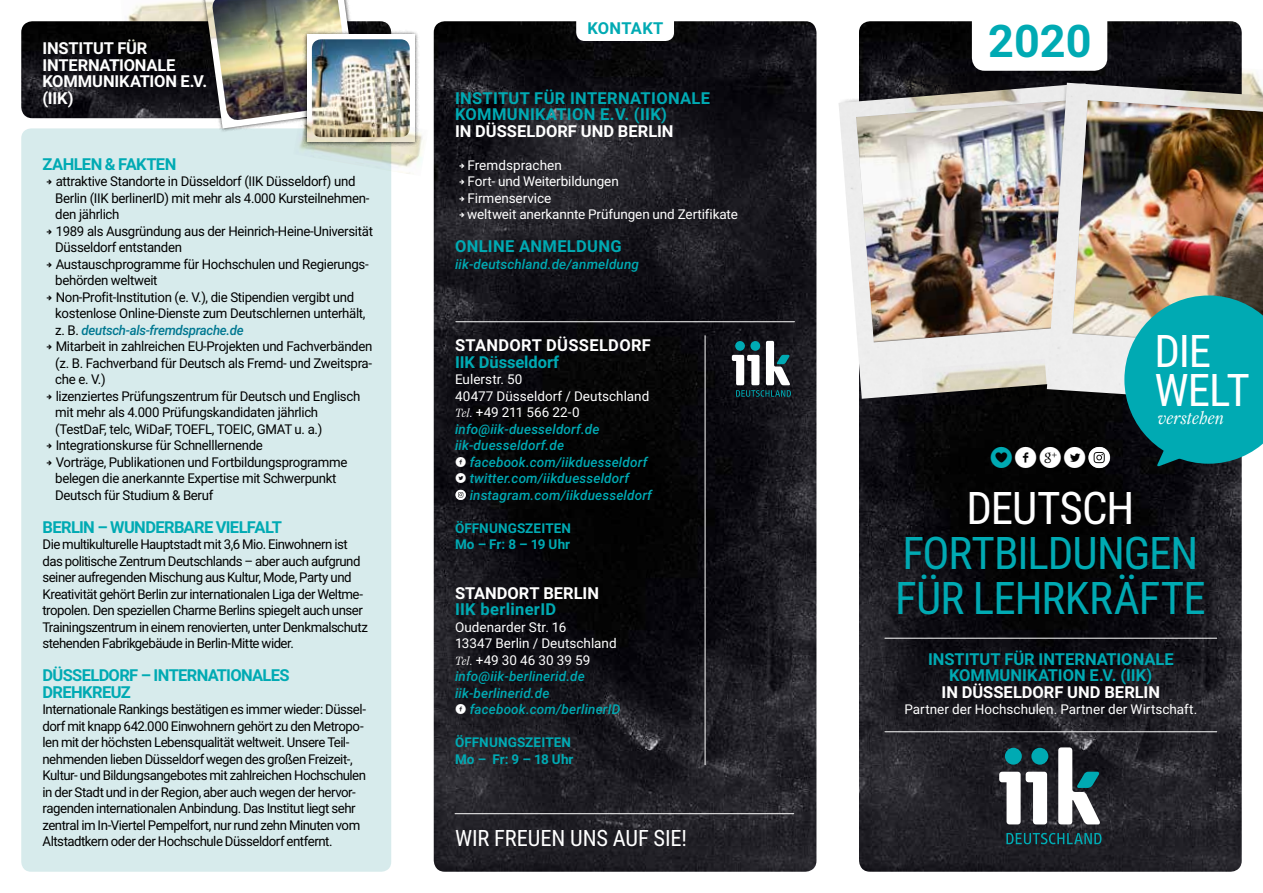
<style>
.page{position:relative;width:1263px;height:893px;background:#fff}
.page>*{position:absolute;margin:0;border:0;box-sizing:border-box;transform-origin:0 0}
.t1{font:45px/45px "Roboto Condensed";letter-spacing:-.02em;color:#00aab3}
.t2{font:45px/39px "Roboto Condensed";letter-spacing:-.025em;color:#fff}
.t3{font:700 45px "Roboto";color:#00aab3}
.t4{font:30px "Socialico";color:#fff}
.t5{font:22.5px "Roboto Condensed";letter-spacing:-.005em;color:#fff}
.t6{font:italic 300 18px "Farnham Display";color:#fff}
.t7{font:700 16.5px/16.5px "Roboto";letter-spacing:-.005em;color:#fff}
.t8{font:700 16.5px/16.5px "Roboto";letter-spacing:.02em;color:#00aab3}
.t9{font:700 16.5px/16.5px "Roboto";color:#00aab3;text-align:center}
.t10{font:700 16.5px/16.5px "Roboto";letter-spacing:-.04em;color:#00aab3}
.t11{font:700 16.5px "Roboto";letter-spacing:.02em;color:#fff}
.t12{font:700 16.5px "Roboto";letter-spacing:-.035em;color:#00aab3}
.t13{font:13.5px/16.5px "Roboto";letter-spacing:-.03em;color:#000}
.t14{font:italic 500 13.5px/16.5px "Roboto";letter-spacing:.01em;color:#00aab3}
.t15{font:13.5px/16.5px "Roboto";letter-spacing:-.005em;color:#fff}
.t16{font:700 13.5px/16.5px "Roboto";letter-spacing:.005em;color:#00aab3}
.s1{font-weight:500;font-style:italic;color:#007891}
.s2{font-weight:400;font-style:normal;color:#fff}
.s3{font-family:"Farnham Display";font-weight:300;font-size:12px;color:#fff}
.s4{font-family:"Socialico";font-weight:400;font-style:normal;font-size:14.25px;color:#fff}
.s5{color:#00aab3}
.s6{font-family:"Socialico Plus"}
</style>
<div class="page">
<img style="left:859px;top:21px;width:383px;height:851px">
<img style="left:434px;top:21px;width:382px;height:851px">
<div style="left:21px;top:128px;width:370px;height:744px;background:#d7ebec;border-radius:10px"></div>
<img style="left:21px;top:21px;width:370px;height:97px">
<img style="left:838px;top:83px;width:209px;height:316px">
<img style="left:855px;top:98px;width:192px;height:245px">
<img style="left:922px;top:359px;width:126px;height:58px">
<img style="left:902px;top:60px;width:119px;height:54px">
<svg style="left:1042px;top:126px;width:82px;height:290px;background:#6a6661"></svg>
<img style="left:1047px;top:83px;width:117px;height:320px">
<img style="left:1071px;top:98px;width:192px;height:256px">
<img style="left:1164px;top:63px;width:99px;height:50px">
<div style="left:972px;top:0;width:135px;height:71px;background:#fff;border-radius:13px"></div>
<hr style="left:885px;top:638px;width:332px;height:1px;background:#fff">
<hr style="left:885px;top:731px;width:332px;height:1px;background:#fff">
<div style="left:576px;top:6px;width:98px;height:35px;background:#fff;border-radius:9px"></div>
<svg style="left:1006px;top:833px;width:95px;height:11px"></svg>
<svg style="left:999px;top:772px;width:48px;height:52px"></svg>
<div style="left:1005px;top:748px;width:17px;height:17px;background:#00aab3;border-radius:50%"></div>
<div style="left:1031px;top:748px;width:17px;height:17px;background:#00aab3;border-radius:50%"></div>
<svg style="left:1058px;top:747px;width:42px;height:77px"></svg>
<div style="left:200px;top:0;width:163px;height:132px;background:#000;opacity:.75"></div>
<svg style="left:205px;top:0;width:154px;height:128px"></svg>
<img style="left:212px;top:0;width:140px;height:121px">
<div style="left:302px;top:30px;width:117px;height:117px;background:#000;opacity:.75"></div>
<div style="left:307px;top:34px;width:108px;height:108px;background:#fff"></div>
<img style="left:312px;top:39px;width:98px;height:69px">
<img style="left:121px;top:0;width:155px;height:54px">
<img style="left:293px;top:108px;width:131px;height:66px">
<svg style="left:732px;top:341px;width:59px;height:56px"></svg>
<svg style="left:1124px;top:295px;width:139px;height:172px;background:#139ea4"></svg>
<hr style="left:455px;top:813px;width:339px;height:1px;background:#fff">
<hr style="left:456px;top:321px;width:338px;height:1px;background:#fff">
<hr style="left:705px;top:335px;width:1px;height:430px;background:#fff">
<svg style="left:455px;top:490px;width:11px;height:10px"></svg>
<svg style="left:458px;top:492px;width:5px;height:5px"></svg>
<div style="left:1088px;top:447px;width:22px;height:21px;background:#fff;border-radius:50%"></div>
<svg style="left:1093px;top:452px;width:12px;height:11px"></svg>
<svg style="left:459px;top:163px;width:5px;height:5px"></svg>
<svg style="left:459px;top:180px;width:5px;height:5px"></svg>
<svg style="left:459px;top:196px;width:5px;height:5px"></svg>
<svg style="left:459px;top:213px;width:5px;height:5px"></svg>
<p class="t7" style="left:43px;top:40px;width:166px">INSTITUT FÜR<br>INTERNATIONALE<br>KOMMUNIKATION E.V. (IIK)</p>
<p class="t12" style="left:43px;top:152px;width:135px">ZAHLEN &amp; FAKTEN</p>
<p class="t13" style="left:55px;top:173px;width:319px">attraktive Standorte in Düsseldorf (IIK Düsseldorf) und Berlin (IIK berlinerID) mit mehr als 4.000 Kursteilnehmen&shy;den jährlich<br>1989 als Ausgründung aus der Heinrich-Heine-Universität Düsseldorf entstanden<br>Austauschprogramme für Hochschulen und Regierungs&shy;behörden weltweit<br>Non-Profit-Institution (e. V.), die Stipendien vergibt und kostenlose Online-Dienste zum Deutschlernen unterhält, z. B. <span class="s1">deutsch-als-fremdsprache.de<br></span>Mitarbeit in zahlreichen EU-Projekten und Fachverbänden (z. B. Fachverband für Deutsch als Fremd- und Zweitspra&shy;che e. V.)<br>lizenziertes Prüfungszentrum für Deutsch und Englisch mit mehr als 4.000 Prüfungskandidaten jährlich (TestDaF, telc, WiDaF, TOEFL, TOEIC, GMAT u. a.)<br>Integrationskurse für Schnelllernende<br>Vorträge, Publikationen und Fortbildungsprogramme belegen die anerkannte Expertise mit Schwerpunkt Deutsch für Studium &amp; Beruf</p>
<p class="t10" style="left:43px;top:518px;width:241px">BERLIN – WUNDERBARE VIELFALT</p>
<p class="t13" style="left:43px;top:536px;width:327px">Die multikulturelle Hauptstadt mit 3,6 Mio. Einwohnern ist das politische Zentrum Deutschlands – aber auch aufgrund seiner aufregenden Mischung aus Kultur, Mode, Party und Kreativität gehört Berlin zur internationalen Liga der Weltme&shy;tropolen. Den speziellen Charme Berlins spiegelt auch unser Trainingszentrum in einem renovierten, unter Denkmalschutz stehenden Fabrikgebäude in Berlin-Mitte wider.</p>
<p class="t10" style="left:43px;top:667px;width:248px">DÜSSELDORF – INTERNATIONALES<br>DREHKREUZ</p>
<p class="t13" style="left:43px;top:701px;width:325px">Internationale Rankings bestätigen es immer wieder: Düssel&shy;dorf mit knapp 642.000 Einwohnern gehört zu den Metropo&shy;len mit der höchsten Lebensqualität weltweit. Unsere Teil&shy;nehmenden lieben Düsseldorf wegen des großen Freizeit-, Kultur- und Bildungsangebotes mit zahlreichen Hochschulen in der Stadt und in der Region, aber auch wegen der hervor&shy;ragenden internationalen Anbindung. Das Institut liegt sehr zentral im In-Viertel Pempelfort, nur rund zehn Minuten vom Altstadtkern oder der Hochschule Düsseldorf entfernt.</p>
<p class="t9" style="left:587px;top:19px;width:78px">KONTAKT</p>
<p class="t8" style="left:455px;top:89px;width:257px">INSTITUT FÜR INTERNATIONALE<br>KOMMUNIKATION E.V. (IIK)</p>
<p class="t7" style="left:455px;top:122px;width:220px">IN DÜSSELDORF UND BERLIN</p>
<p class="t15" style="left:467px;top:156px;width:272px">Fremdsprachen<br>Fort- und Weiterbildungen<br>Firmenservice<br>weltweit anerkannte Prüfungen und Zertifikate</p>
<p class="t8" style="left:455px;top:238px;width:168px">ONLINE ANMELDUNG</p>
<p class="t14" style="left:455px;top:255px;width:186px">iik-deutschland.de/anmeldung</p>
<p class="t11" style="left:455px;top:334px;width:197px">STANDORT DÜSSELDORF</p>
<p class="t9" style="left:455px;top:353px;width:106px">IIK Düsseldorf</p>
<p class="t14" style="left:455px;top:371px;width:198px"><span class="s2">Eulerstr. 50<br>40477 Düsseldorf / Deutschland<br></span><span class="s3">Tel.</span> <span class="s2">+49 211 566 22-0 </span>info@iik-duesseldorf.de iik-duesseldorf.de<br><span class="s4">f</span> facebook.com/iikduesseldorf <span class="s4">l</span> twitter.com/iikduesseldorf<br><span class="s4">n</span> instagram.com/iikduesseldorf</p>
<p class="t16" style="left:455px;top:519px;width:118px">ÖFFNUNGSZEITEN<br>Mo – Fr: 8 – 19 Uhr</p>
<p class="t7" style="left:455px;top:584px;width:146px">STANDORT BERLIN</p>
<p class="t8" style="left:455px;top:601px;width:103px">IIK berlinerID</p>
<p class="t14" style="left:455px;top:618px;width:167px"><span class="s2">Oudenarder Str. 16<br>13347 Berlin / Deutschland<br></span><span class="s3">Tel.</span> <span class="s2">+49 30 46 30 39 59 </span>info@iik-berlinerid.de iik-berlinerid.de<br><span class="s4">f</span> facebook.com/berlinerID</p>
<p class="t16" style="left:455px;top:734px;width:120px">ÖFFNUNGSZEITEN<br>Mo – Fr: 9 – 18 Uhr</p>
<h3 class="t5" style="left:455px;top:823px;width:233px">WIR FREUEN UNS AUF SIE!</h3>
<h1 class="t3" style="left:988px;top:10px;width:105px">2020</h1>
<h2 class="t4" style="left:989px;top:440px;width:123px"><span class="s5">3</span>f<span class="s6">h</span>ln</h2>
<h1 class="t2" style="left:1154px;top:330px;width:97px">DIE<br>WELT</h1>
<h3 class="t6" style="left:1158px;top:407px;width:68px">verstehen</h3>
<h1 class="t2" style="left:966px;top:487px;width:169px">DEUTSCH</h1>
<h1 class="t1" style="left:895px;top:529px;width:312px">FORTBILDUNGEN<br>FÜR LEHRKRÄFTE</h1>
<p class="t9" style="left:928px;top:650px;width:247px">INSTITUT FÜR INTERNATIONALE<br>KOMMUNIKATION E.V. (IIK)</p>
<p class="t7" style="left:941px;top:683px;width:220px">IN DÜSSELDORF UND BERLIN</p>
<p class="t15" style="left:904px;top:701px;width:294px">Partner der Hochschulen. Partner der Wirtschaft.</p>
</div>
